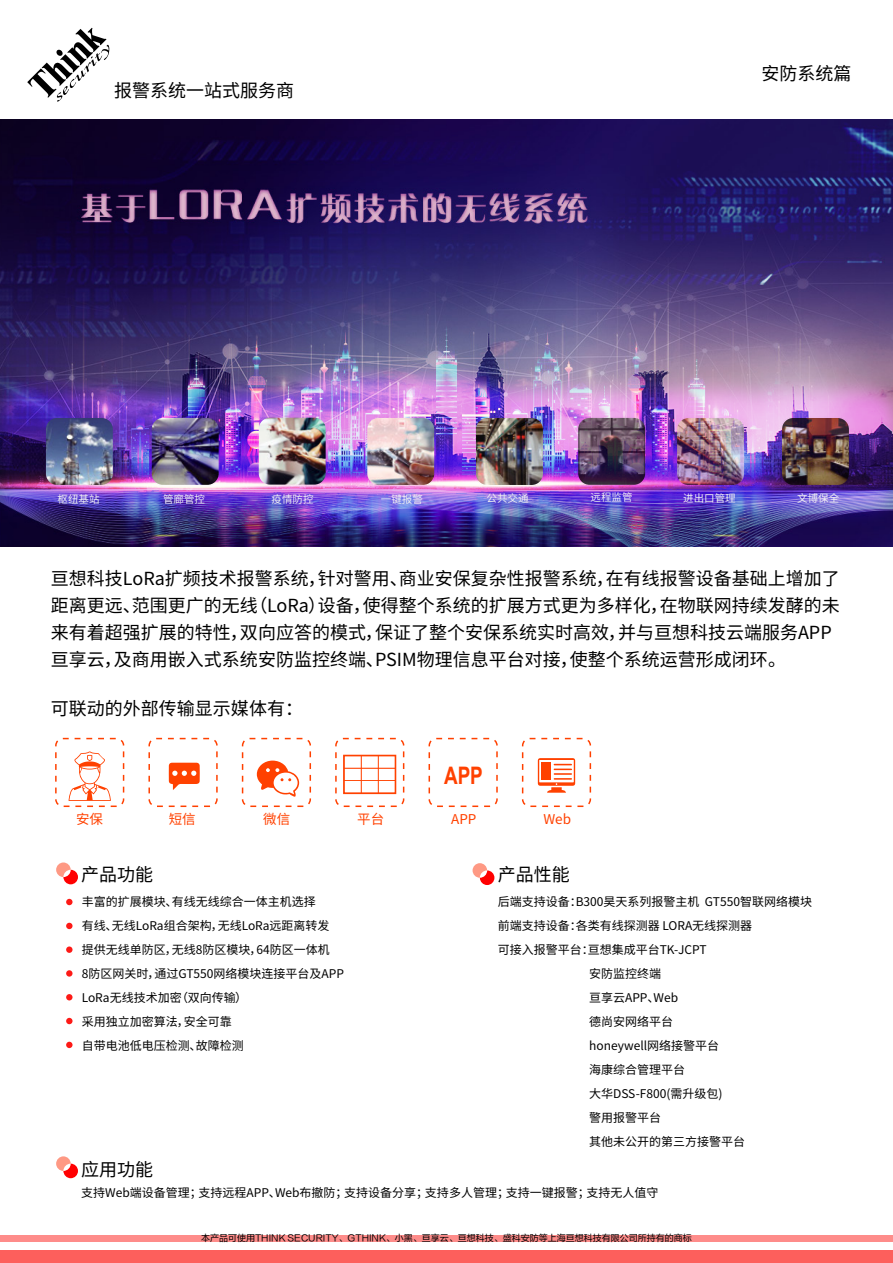
<style>
.page{position:relative;width:893px;height:1263px;background:#fff}
.page>*{position:absolute;margin:0;border:0;box-sizing:border-box;transform-origin:0 0}
.t1{font:700 24.15px "Arial";color:#ff4100;scale:.78 1}
.t2{font:18px/27px "Source Han Sans CN";color:#000}
.t3{font:13.5px "Source Han Sans CN";color:#ff4100}
.t4{font:12px/24px "Source Han Sans CN";color:#000}
.t5{font:10.5px "Source Han Sans CN";color:#f2f2f2}
.t6{font:9px "FZLTHJW GB1 0";color:#000}
</style>
<div class="page">
<img style="left:0;top:119px;width:893px;height:232px">
<svg style="left:27px;top:28px;width:82px;height:74px"></svg>
<div style="left:0;top:1250px;width:893px;height:13px;background:#fd5f5c"></div>
<div style="left:0;top:1235px;width:893px;height:7px;background:#fe8c8a"></div>
<div style="left:473px;top:863px;width:14px;height:15px;background:#fe9984;border-radius:50%"></div>
<svg style="left:480px;top:870px;width:14px;height:15px"></svg>
<svg style="left:56px;top:862px;width:15px;height:15px"></svg>
<svg style="left:63px;top:870px;width:15px;height:14px"></svg>
<svg style="left:56px;top:1156px;width:15px;height:15px"></svg>
<svg style="left:63px;top:1164px;width:15px;height:14px"></svg>
<div style="left:66px;top:923px;width:7px;height:6px;background:#fd1a16;border-radius:50%"></div>
<div style="left:66px;top:946px;width:7px;height:7px;background:#fd1a16;border-radius:50%"></div>
<div style="left:66px;top:970px;width:7px;height:7px;background:#fd1a16;border-radius:50%"></div>
<div style="left:66px;top:994px;width:7px;height:6px;background:#fd1a16;border-radius:50%"></div>
<div style="left:66px;top:1018px;width:7px;height:6px;background:#fd1a16;border-radius:50%"></div>
<div style="left:66px;top:1042px;width:7px;height:6px;background:#fd1a16;border-radius:50%"></div>
<div style="left:66px;top:899px;width:7px;height:6px;background:#fd1a16;border-radius:50%"></div>
<img style="left:0;top:351px;width:893px;height:196px">
<img style="left:164px;top:391px;width:42px;height:121px">
<img style="left:164px;top:417px;width:42px;height:69px">
<img style="left:206px;top:389px;width:85px;height:123px">
<img style="left:232px;top:415px;width:59px;height:71px">
<img style="left:0;top:388px;width:164px;height:125px">
<img style="left:20px;top:413px;width:118px;height:75px">
<img style="left:291px;top:374px;width:205px;height:153px">
<img style="left:317px;top:399px;width:121px;height:103px">
<img style="left:774px;top:388px;width:119px;height:125px">
<img style="left:774px;top:414px;width:100px;height:74px">
<img style="left:438px;top:386px;width:161px;height:125px">
<img style="left:464px;top:412px;width:67px;height:73px">
<img style="left:531px;top:388px;width:81px;height:125px">
<img style="left:557px;top:414px;width:55px;height:73px">
<img style="left:612px;top:388px;width:162px;height:125px">
<img style="left:638px;top:413px;width:111px;height:74px">
<div style="left:55px;top:738px;width:69px;height:69px;border:2px dashed #ff4100;border-radius:7px"></div>
<div style="left:148px;top:738px;width:70px;height:69px;border:2px dashed #ff4100;border-radius:7px"></div>
<div style="left:242px;top:738px;width:69px;height:69px;border:2px dashed #ff4100;border-radius:7px"></div>
<div style="left:335px;top:738px;width:69px;height:69px;border:2px dashed #ff4100;border-radius:7px"></div>
<div style="left:429px;top:738px;width:69px;height:69px;border:2px dashed #ff4100;border-radius:7px"></div>
<div style="left:522px;top:738px;width:69px;height:69px;border:2px dashed #ff4100;border-radius:7px"></div>
<svg style="left:69px;top:751px;width:42px;height:50px"></svg>
<svg style="left:169px;top:763px;width:31px;height:27px"></svg>
<svg style="left:257px;top:760px;width:42px;height:37px"></svg>
<svg style="left:538px;top:758px;width:37px;height:35px"></svg>
<svg style="left:346px;top:758px;width:47px;height:33px"></svg>
<div style="left:343px;top:755px;width:53px;height:39px;border:2px solid #ff4100"></div>
<h2 class="t2" style="left:114px;top:77px;width:181px">报警系统一站式服务商</h2>
<h2 class="t2" style="left:762px;top:60px;width:91px">安防系统篇</h2>
<p class="t5" style="left:58px;top:493px;width:43px">枢纽基站</p>
<p class="t5" style="left:163px;top:493px;width:43px">管廊管控</p>
<p class="t5" style="left:272px;top:493px;width:43px">疫情防控</p>
<p class="t5" style="left:381px;top:493px;width:43px">一键报警</p>
<p class="t5" style="left:486px;top:492px;width:43px">公共交通</p>
<p class="t5" style="left:590px;top:492px;width:43px">远程监管</p>
<p class="t5" style="left:683px;top:492px;width:54px">进出口管理</p>
<p class="t5" style="left:797px;top:492px;width:43px">文博保全</p>
<h2 class="t2" style="left:51px;top:565px;width:790px">亘想科技LoRa扩频技术报警系统，针对警用、商业安保复杂性报警系统，在有线报警设备基础上增加了距离更远、范围更广的无线（LoRa）设备，使得整个系统的扩展方式更为多样化，在物联网持续发酵的未来有着超强扩展的特性，双向应答的模式，保证了整个安保系统实时高效，并与亘想科技云端服务APP亘享云，及商用嵌入式系统安防监控终端、PSIM物理信息平台对接，使整个系统运营形成闭环。</h2>
<h2 class="t2" style="left:51px;top:695px;width:253px">可联动的外部传输显示媒体有：</h2>
<h1 class="t1" style="left:444px;top:758px;width:51px">APP</h1>
<p class="t3" style="left:76px;top:811px;width:29px">安保</p>
<p class="t3" style="left:169px;top:811px;width:28px">短信</p>
<p class="t3" style="left:263px;top:811px;width:28px">微信</p>
<p class="t3" style="left:357px;top:811px;width:28px">平台</p>
<p class="t3" style="left:451px;top:811px;width:27px">APP</p>
<p class="t3" style="left:543px;top:811px;width:29px">Web</p>
<h2 class="t2" style="left:81px;top:861px;width:73px">产品功能</h2>
<h2 class="t2" style="left:498px;top:862px;width:73px">产品性能</h2>
<p class="t4" style="left:82px;top:890px;width:264px">丰富的扩展模块、有线无线综合一体主机选择<br>有线、无线LoRa组合架构，无线LoRa远距离转发提供无线单防区，无线8防区模块，64防区一体机<br>8防区网关时，通过GT550网络模块连接平台及APP<br>LoRa无线技术加密（双向传输）<br>采用独立加密算法，安全可靠<br>自带电池低电压检测、故障检测</p>
<p class="t4" style="left:498px;top:890px;width:316px">后端支持设备：B300昊天系列报警主机 GT550智联网络模块</p>
<p class="t4" style="left:498px;top:914px;width:256px">前端支持设备：各类有线探测器 LORA无线探测器</p>
<p class="t4" style="left:498px;top:938px;width:210px">可接入报警平台：亘想集成平台TK-JCPT</p>
<p class="t4" style="left:589px;top:962px;width:73px">安防监控终端</p>
<p class="t4" style="left:589px;top:986px;width:91px">亘享云APP、Web</p>
<p class="t4" style="left:589px;top:1010px;width:85px">德尚安网络平台</p>
<p class="t4" style="left:589px;top:1034px;width:131px">honeywell网络接警平台</p>
<p class="t4" style="left:589px;top:1058px;width:97px">海康综合管理平台</p>
<p class="t4" style="left:589px;top:1082px;width:135px">大华DSS-F800(需升级包)</p>
<p class="t4" style="left:589px;top:1106px;width:73px">警用报警平台</p>
<p class="t4" style="left:589px;top:1130px;width:157px">其他未公开的第三方接警平台</p>
<h2 class="t2" style="left:81px;top:1156px;width:73px">应用功能</h2>
<p class="t4" style="left:81px;top:1180px;width:579px">支持Web端设备管理；支持远程APP、Web布撤防；支持设备分享；支持多人管理；支持一键报警；支持无人值守</p>
<p class="t6" style="left:201px;top:1233px;width:492px">本产品可使用THINK SECURITY、GTHINK、小黑、亘享云、亘想科技、盛科安防等上海亘想科技有限公司所持有的商标</p>
</div>
